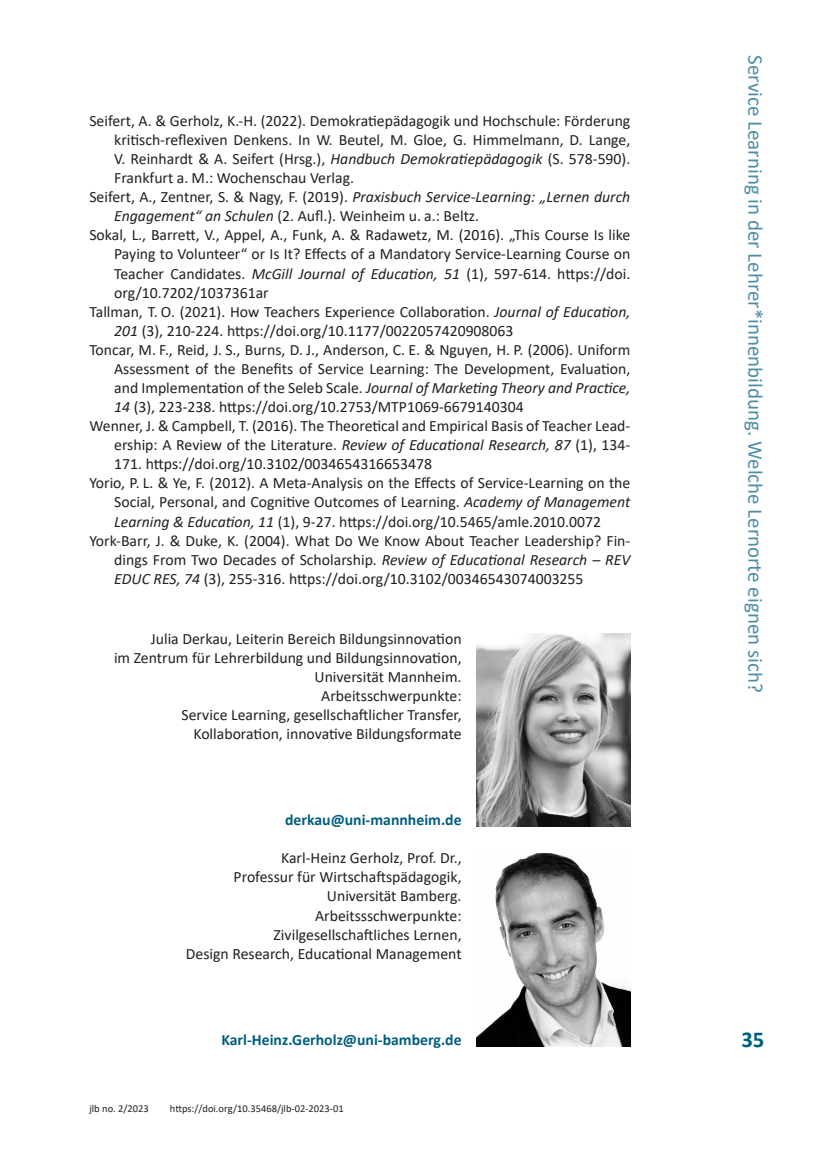
<style>
.page{position:relative;width:819px;height:1166px;background:#fff}
.page>*{position:absolute;margin:0;border:0;box-sizing:border-box;transform-origin:0 0}
.t1{font:700 22.75px "Calibri";color:#005e7e}
.t2{font:21px "Calibri";color:#4d8ea5}
.t3{font:15.75px/19.1px "Calibri";color:#231f20;text-align:right}
.t4{font:italic 15.75px "Calibri";color:#231f20}
.t5{font:700 15.75px "Calibri";color:#005e7e}
.t6{font:10.5px "Calibri";color:#231f20}
.s1{font-style:italic}
.s2{font-style:normal}
</style>
<div class="page">
<img style="left:476px;top:633px;width:154px;height:193px">
<img style="left:476px;top:853px;width:154px;height:194px">
<p class="t3" style="left:89px;top:111px;width:542px">Seifert, A. &amp; Gerholz, K.-H. (2022). Demokratiepädagogik und Hochschule: Förderung</p>
<p class="t3" style="left:114px;top:130px;width:517px">kritisch-reflexiven Denkens. In W. Beutel, M. Gloe, G. Himmelmann, D. Lange,</p>
<p class="t3" style="left:114px;top:149px;width:517px">V. Reinhardt &amp; A. Seifert (Hrsg.), <span class="s1">Handbuch Demokratiepädagogik</span> (S. 578-590).</p>
<p class="t3" style="left:114px;top:168px;width:241px">Frankfurt a. M.: Wochenschau Verlag.</p>
<p class="t4" style="left:89px;top:186px;width:542px"><span class="s2">Seifert, A., Zentner, S. &amp; Nagy, F. (2019).</span> Praxisbuch Service-Learning: „Lernen durch</p>
<p class="t3" style="left:114px;top:206px;width:366px"><span class="s1">Engagement“ an Schulen</span> (2. Aufl.). Weinheim u. a.: Beltz.</p>
<p class="t3" style="left:89px;top:225px;width:542px">Sokal, L., Barrett, V., Appel, A., Funk, A. &amp; Radawetz, M. (2016). „This Course Is like</p>
<p class="t3" style="left:114px;top:244px;width:517px">Paying to Volunteer“ or Is It? Effects of a Mandatory Service-Learning Course on</p>
<p class="t3" style="left:114px;top:263px;width:517px">Teacher Candidates. <span class="s1">McGill Journal of Education, 51</span> (1), 597-614. https://doi.</p>
<p class="t3" style="left:114px;top:282px;width:156px">org/10.7202/1037361ar</p>
<p class="t3" style="left:89px;top:301px;width:542px">Tallman, T. O. (2021). How Teachers Experience Collaboration. <span class="s1">Journal of Education,</span></p>
<p class="t3" style="left:114px;top:321px;width:401px"><span class="s1">201</span> (3), 210-224. https://doi.org/10.1177/0022057420908063</p>
<p class="t3" style="left:89px;top:340px;width:542px">Toncar, M. F., Reid, J. S., Burns, D. J., Anderson, C. E. &amp; Nguyen, H. P. (2006). Uniform</p>
<p class="t3" style="left:114px;top:359px;width:517px">Assessment of the Benefits of Service Learning: The Development, Evaluation,</p>
<p class="t4" style="left:114px;top:377px;width:517px"><span class="s2">and Implementation of the Seleb Scale.</span> Journal of Marketing Theory and Practice,</p>
<p class="t3" style="left:114px;top:397px;width:411px"><span class="s1">14</span> (3), 223-238. https://doi.org/10.2753/MTP1069-6679140304</p>
<p class="t3" style="left:89px;top:416px;width:542px">Wenner, J. &amp; Campbell, T. (2016). The Theoretical and Empirical Basis of Teacher Lead-</p>
<p class="t3" style="left:114px;top:435px;width:517px">ership: A Review of the Literature. <span class="s1">Review of Educational Research, 87</span> (1), 134-</p>
<p class="t3" style="left:114px;top:454px;width:319px">171. https://doi.org/10.3102/0034654316653478</p>
<p class="t3" style="left:89px;top:473px;width:542px">Yorio, P. L. &amp; Ye, F. (2012). A Meta-Analysis on the Effects of Service-Learning on the</p>
<p class="t3" style="left:114px;top:492px;width:517px">Social, Personal, and Cognitive Outcomes of Learning. <span class="s1">Academy of Management</span></p>
<p class="t3" style="left:114px;top:511px;width:488px"><span class="s1">Learning &amp; Education, 11</span> (1), 9-27. https://doi.org/10.5465/amle.2010.0072</p>
<p class="t3" style="left:89px;top:530px;width:542px">York-Barr, J. &amp; Duke, K. (2004). What Do We Know About Teacher Leadership? Fin-</p>
<p class="t3" style="left:114px;top:549px;width:517px">dings From Two Decades of Scholarship. <span class="s1">Review of Educational Research – REV</span></p>
<p class="t3" style="left:114px;top:569px;width:471px"><span class="s1">EDUC RES, 74</span> (3), 255-316. https://doi.org/10.3102/00346543074003255</p>
<p class="t3" style="left:114px;top:628px;width:349px">Julia Derkau, Leiterin Bereich Bildungsinnovation<br>im Zentrum fü r Lehrerbildung und Bildungsinnovation, Universität Mannheim.<br>Arbeitsschwerpunkte:<br>Service Learning, gesellschaftlicher Transfer, Kollaboration, innovative Bildungsformate</p>
<p class="t5" style="left:285px;top:809px;width:178px">derkau@uni-mannheim.de</p>
<p class="t3" style="left:186px;top:848px;width:277px">Karl-Heinz Gerholz, Prof. Dr.,<br>Professur für Wirtschaftspädagogik,<br>Universität Bamberg.<br>Arbeitssschwerpunkte:<br>Zivilgesellschaftliches Lernen,<br>Design Research, Educational Management</p>
<p class="t5" style="left:221px;top:1028px;width:242px">Karl-Heinz.Gerholz@uni-bamberg.de</p>
<p class="t6" style="left:89px;top:1101px;width:61px">jlb no. 2/2023</p>
<p class="t6" style="left:170px;top:1101px;width:175px">https://doi.org/10.35468/jlb-02-2023-01</p>
<h2 class="t2" style="left:770px;top:55px;width:639px;rotate:90deg">Service Learning in der Lehrer*innenbildung. Welche Lernorte eignen sich?</h2>
<h1 class="t1" style="left:741px;top:1023px;width:24px">35</h1>
</div>
